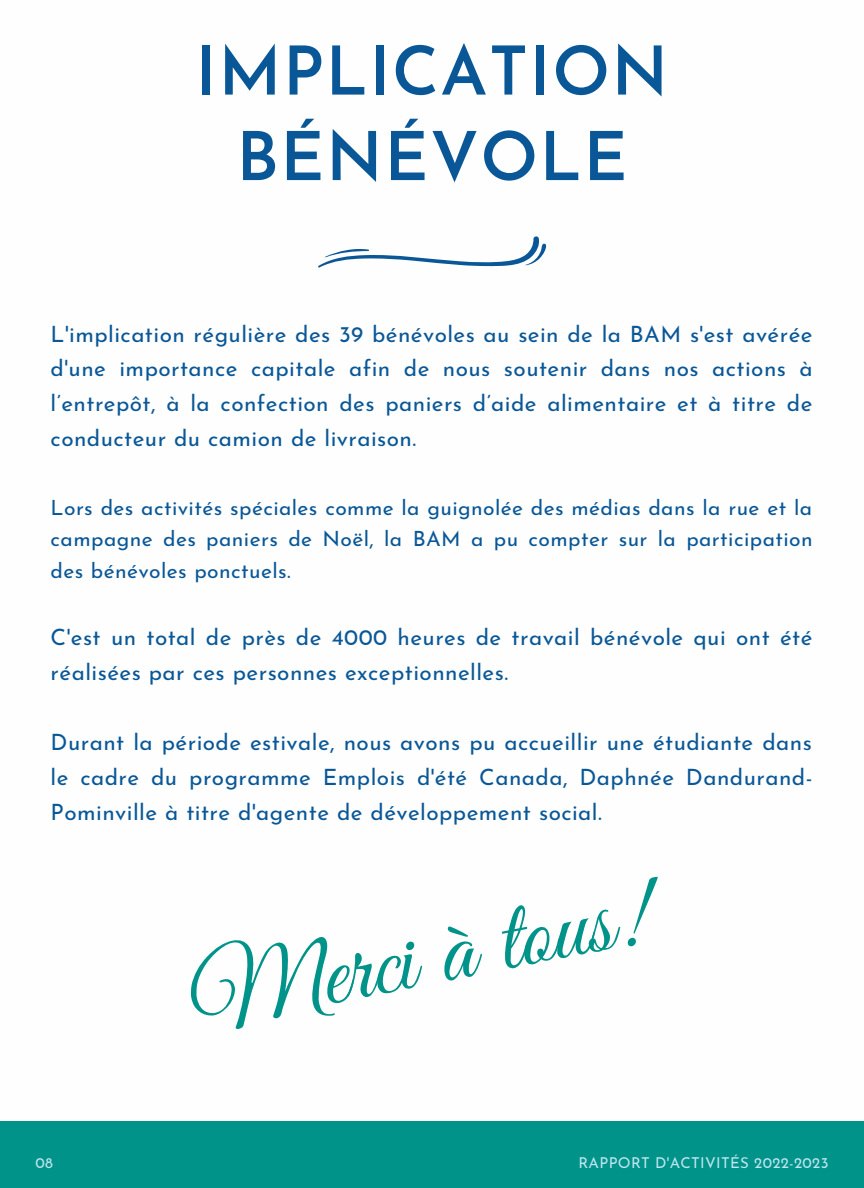
<style>
.page{position:relative;width:864px;height:1188px;background:#fff}
.page>*{position:absolute;margin:0;border:0;box-sizing:border-box;transform-origin:0 0}
.t1{font:100.05px "Great Vibes";color:#00938a}
.t2{font:600 67.5px/85.5px "Josefin Sans";letter-spacing:.02em;color:#095797;text-align:center}
.t3{font:22.5px/34.8px "Josefin Sans";letter-spacing:.02em;color:#095797;text-align:justify}
.t4{font:21px/31.5px "Josefin Sans";letter-spacing:.02em;color:#095797;text-align:justify}
.t5{font:15px "Josefin Sans";letter-spacing:.02em;color:#bfe5ef}
</style>
<div class="page">
<div style="left:0;top:1121px;width:864px;height:67px;background:#00938a"></div>
<svg style="left:318px;top:236px;width:229px;height:32px"></svg>
<p class="t2" style="left:196px;top:35px;width:474px">IMPLICATION<br>BÉNÉVOLE</p>
<p class="t3" style="left:51px;top:319px;width:764px">L'implication régulière des 39 bénévoles au sein de la BAM s'est avérée d'une importance capitale afin de nous soutenir dans nos actions à l’entrepôt, à la confection des paniers d’aide alimentaire et à titre de conducteur du camion de livraison.</p>
<p class="t4" style="left:51px;top:494px;width:764px">Lors des activités spéciales comme la guignolée des médias dans la rue et la campagne des paniers de Noël, la BAM a pu compter sur la participation des bénévoles ponctuels.</p>
<p class="t3" style="left:51px;top:622px;width:763px">C'est un total de près de 4000 heures de travail bénévole qui ont été réalisées par ces personnes exceptionnelles.</p>
<p class="t3" style="left:51px;top:727px;width:763px">Durant la période estivale, nous avons pu accueillir une étudiante dans le cadre du programme Emplois d'été Canada, Daphnée Dandurand-Pominville à titre d'agente de développement social.</p>
<p class="t1" style="left:180px;top:946px;width:465px;rotate:-11deg">Merci à tous!</p>
<p class="t5" style="left:35px;top:1156px;width:19px">08</p>
<p class="t5" style="left:578px;top:1156px;width:252px">RAPPORT D'ACTIVITÉS 2022-2023</p>
</div>
